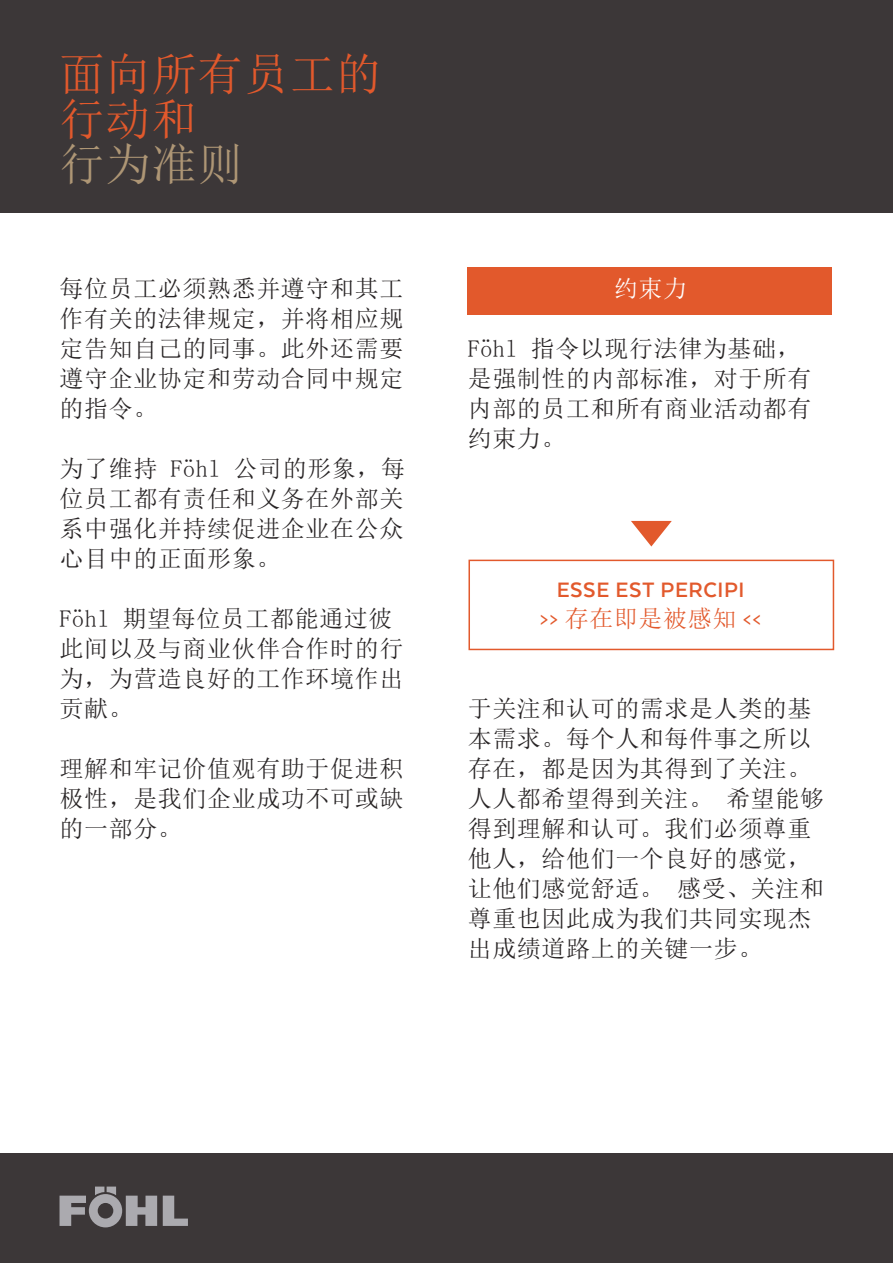
<style>
.page{position:relative;width:893px;height:1263px;background:#fff}
.page>*{position:absolute;margin:0;border:0;box-sizing:border-box;transform-origin:0 0}
.t1{font:45px/45px "Sim Sun";letter-spacing:.025em;color:#e2592c}
.t2{font:45px "Sim Sun";color:#ae9675}
.t3{font:24px/30px "Sim Sun";letter-spacing:.025em;color:#282425;text-align:justify}
.t4{font:700 24px "Texta";letter-spacing:.025em;color:#e2592c}
.t5{font:24px "Sim Sun";letter-spacing:.025em;color:#e2592c}
.t6{font:24px "Sim Sun";color:#fff}
.s1{font-family:"Texta"}
</style>
<div class="page">
<div style="left:468px;top:267px;width:364px;height:48px;background:#e2592c"></div>
<div style="left:0;top:0;width:893px;height:213px;background:#3c3738"></div>
<div style="left:0;top:1154px;width:893px;height:109px;background:#3c3738"></div>
<svg style="left:60px;top:1186px;width:128px;height:41px"></svg>
<div style="left:468px;top:560px;width:366px;height:90px;border:2px solid #e2592c"></div>
<svg style="left:631px;top:521px;width:41px;height:25px"></svg>
<h1 class="t1" style="left:60px;top:51px;width:323px">面向所有员工的行动和</h1>
<h1 class="t2" style="left:60px;top:141px;width:185px">行为准则</h1>
<p class="t3" style="left:60px;top:274px;width:345px">每位员工必须熟悉并遵守和其工作有关的法律规定，并将相应规定告知自己的同事。此外还需要遵守企业协定和劳动合同中规定的指令。</p>
<p class="t3" style="left:60px;top:454px;width:347px">为了维持 Föhl 公司的形象，每位员工都有责任和义务在外部关系中强化并持续促进企业在公众心目中的正面形象。</p>
<p class="t3" style="left:60px;top:604px;width:345px;text-align:left">Föhl 期望每位员工都能通过彼此间以及与商业伙伴合作时的行为，为营造良好的工作环境作出贡献。</p>
<p class="t3" style="left:60px;top:754px;width:345px">理解和牢记价值观有助于促进积极性，是我们企业成功不可或缺的一部分。</p>
<p class="t6" style="left:614px;top:277px;width:75px">约束力</p>
<p class="t3" style="left:468px;top:334px;width:345px;text-align:left">Föhl 指令以现行法律为基础，是强制性的内部标准，对于所有内部的员工和所有商业活动都有约束力。</p>
<p class="t4" style="left:557px;top:578px;width:189px">ESSE EST PERCIPI</p>
<p class="t5" style="left:540px;top:607px;width:223px"><span class="s1">&gt;&gt;</span> 存在即是被感知 <span class="s1">&lt;&lt;</span></p>
<p class="t3" style="left:468px;top:694px;width:358px;text-align:left">于关注和认可的需求是人类的基本需求。每个人和每件事之所以存在，都是因为其得到了关注。人人都希望得到关注。 希望能够得到理解和认可。我们必须尊重他人，给他们一个良好的感觉，让他们感觉舒适。 感受、关注和尊重也因此成为我们共同实现杰出成绩道路上的关键一步。</p>
</div>
